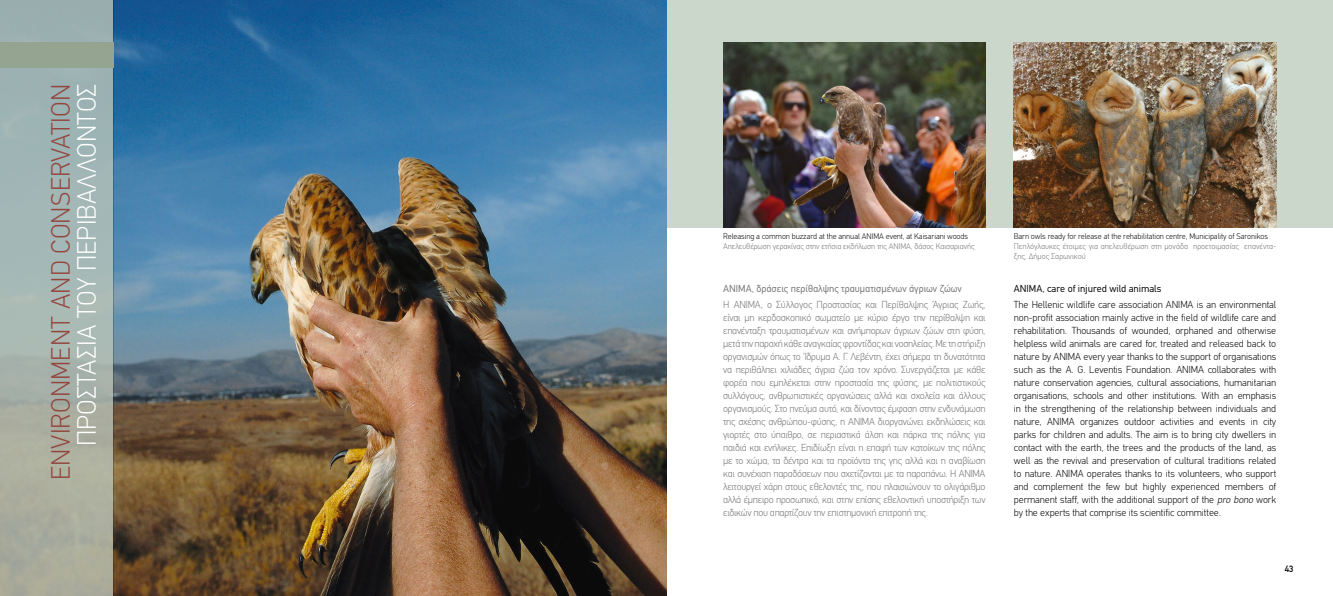
<style>
.page{position:relative;width:1333px;height:596px;background:#fff}
.page>*{position:absolute;margin:0;border:0;box-sizing:border-box;transform-origin:0 0}
.t1{font:300 26px "CF Din";color:#93463e}
.t2{font:300 26px "CF Din";color:#fff}
.t3{font:300 10px/13px "CF Din";letter-spacing:-.01em;color:#000;text-align:justify}
.t4{font:300 10px/13px "CF Din";letter-spacing:-.03em;color:#727374;text-align:justify}
.t5{font:10px "CF Din";color:#727374}
.t6{font:10px "CF Din";color:#000}
.t7{font:9px "CF Din";color:#000}
.t8{font:300 8px/10px "CF Din";color:#727374}
.t9{font:300 8px "CF Din";letter-spacing:-.01em;color:#000}
.s1{font-style:italic}
</style>
<div class="page">
<img style="left:113px;top:0;width:553px;height:595px">
<div style="left:666px;top:0;width:666px;height:227px;background:#ccd7cb"></div>
<img style="left:1013px;top:43px;width:263px;height:184px">
<div style="left:0;top:0;width:113px;height:595px;background:linear-gradient(to bottom,#9ab6bc,#afaf9d)"></div>
<div style="left:0;top:43px;width:113px;height:25px;background:#95a491"></div>
<img style="left:723px;top:43px;width:262px;height:184px">
<h1 class="t1" style="left:46px;top:480px;width:394px;rotate:-90deg">Environment and Conservation</h1>
<h1 class="t2" style="left:72px;top:446px;width:361px;rotate:-90deg">Προστασία του Περιβάλλοντος</h1>
<p class="t9" style="left:723px;top:232px;width:246px">Releasing a common buzzard at the annual ANIMA event, at Kaisariani woods</p>
<p class="t8" style="left:723px;top:241px;width:253px">Απελευθέρωση γερακίνας στην ετήσια εκδήλωση της ΑΝΙΜΑ, δάσος Καισαριανής</p>
<p class="t5" style="left:723px;top:282px;width:240px">ΑΝΙΜΑ, δράσεις περίθαλψης τραυματισμένων άγριων ζώων</p>
<p class="t4" style="left:723px;top:297px;width:264px">Η ΑΝΙΜΑ, ο Σύλλογος Προστασίας και Περίθαλψης Άγριας Ζωής, είναι μη κερδοσκοπικό σωματείο με κύριο έργο την περίθαλψη και επανένταξη τραυματισμένων και ανήμπορων άγριων ζώων στη φύση, μετά την παροχή κάθε αναγκαίας φροντίδας και νοσηλείας. Με τη στήριξη οργανισμών όπως το Ίδρυμα Α. Γ. Λεβέντη, έχει σήμερα τη δυνατότητα να περιθάλπει χιλιάδες άγρια ζώα τον χρόνο. Συνεργάζεται με κάθε φορέα που εμπλέκεται στην προστασία της φύσης, με πολιτιστικούς συλλόγους, ανθρωπιστικές οργανώσεις αλλά και σχολεία και άλλους οργανισμούς. Στο πνεύμα αυτό, και δίνοντας έμφαση στην ενδυνάμωση της σχέσης ανθρώπου-φύσης, η ΑΝΙΜΑ διοργανώνει εκδηλώσεις και γιορτές στο ύπαιθρο, σε περιαστικά άλση και πάρκα της πόλης για παιδιά και ενήλικες. Επιδίωξη είναι η επαφή των κατοίκων της πόλης με το χώμα, τα δέντρα και τα προϊόντα της γης αλλά και η αναβίωση και συνέχιση παραδόσεων που σχετίζονται με τα παραπάνω. Η ΑΝΙΜΑ λειτουργεί χάρη στους εθελοντές της, που πλαισιώνουν το ολιγάριθμο αλλά έμπειρο προσωπικό, και στην επίσης εθελοντική υποστήριξη των ειδικών που απαρτίζουν την επιστημονική επιτροπή της.</p>
<p class="t9" style="left:1013px;top:232px;width:255px">Barn owls ready for release at the rehabilitation centre, Μunicipality of Saronikos</p>
<p class="t8" style="left:1013px;top:241px;width:264px">Πεπλόγλαυκες έτοιμες για απελευθέρωση στη μονάδα προετοιμασίας επανέντα&shy;ξης, Δήμος Σαρωνικού</p>
<p class="t6" style="left:1013px;top:282px;width:149px">ΑΝΙΜΑ, care of injured wild animals</p>
<p class="t3" style="left:1013px;top:297px;width:264px">The Hellenic wildlife care association ANIMA is an environmental non-profit association mainly active in the field of wildlife care and rehabilitation. Thousands of wounded, orphaned and otherwise helpless wild animals are cared for, treated and released back to nature by ANIMA every year thanks to the support of organisations such as the A. G. Leventis Foundation. ANIMA collaborates with nature conservation agencies, cultural associations, humanitarian organisations, schools and other institutions. With an emphasis in the strengthening of the relationship between individuals and nature, ANIMA organizes outdoor activities and events in city parks for children and adults. The aim is to bring city dwellers in contact with the earth, the trees and the products of the land, as well as the revival and preservation of cultural traditions related to nature. ANIMA operates thanks to its volunteers, who support and complement the few but highly experienced members of permanent staff, with the additional support of the <span class="s1">pro bono</span> work by the experts that comprise its scientific committee.</p>
<p class="t7" style="left:1284px;top:563px;width:10px">43</p>
</div>
